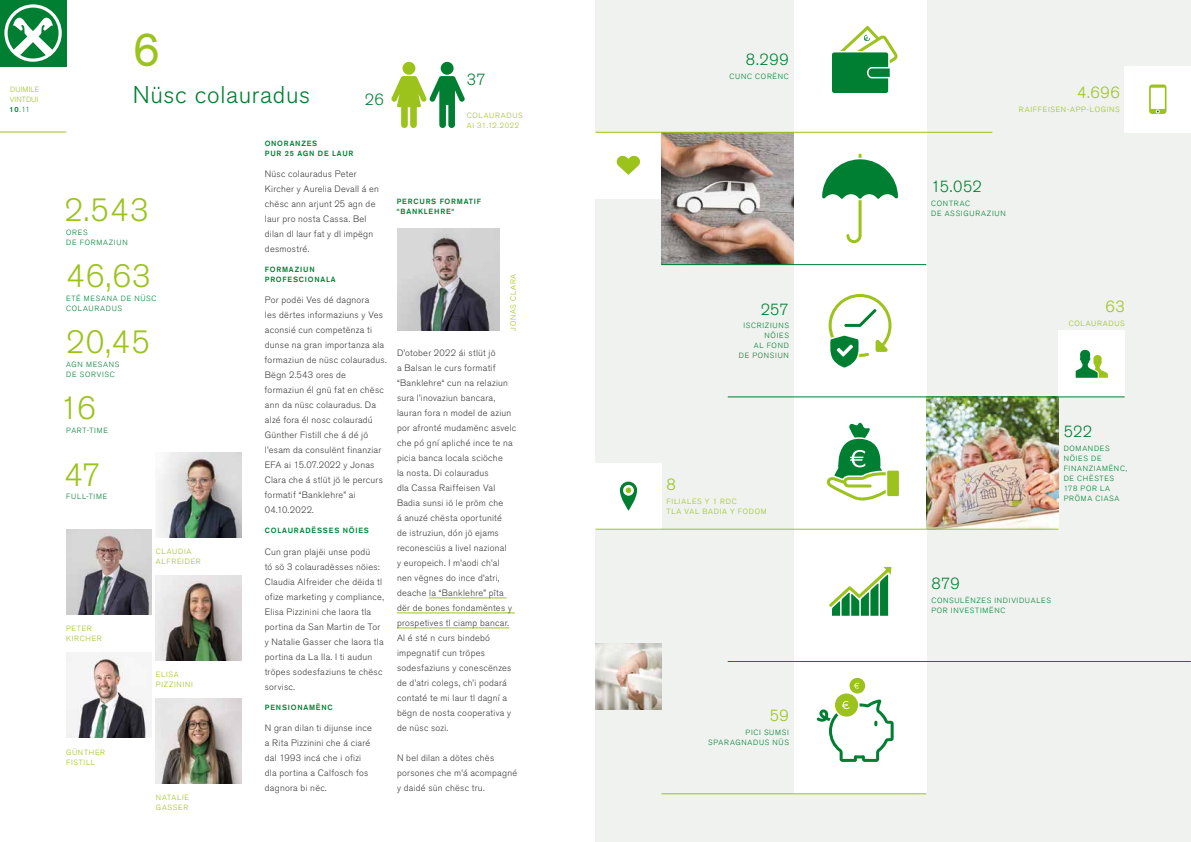
<style>
.page{position:relative;width:1191px;height:842px;background:#fff}
.page>*{position:absolute;margin:0;border:0;box-sizing:border-box;transform-origin:0 0}
.t1{font:48px "Akzidenz Grotesk BQ";color:#9bc31c}
.t2{font:300 32px "Akzidenz Grotesk BQ";letter-spacing:.03em;color:#9bc31c}
.t3{font:300 24px "Akzidenz Grotesk BQ";letter-spacing:.03em;color:#007f33}
.t4{font:300 16px "Akzidenz Grotesk BQ";letter-spacing:.02em;color:#007f33}
.t5{font:300 16px "Akzidenz Grotesk BQ";letter-spacing:.04em;color:#9bc31c}
.t6{font:300 9.2px/15px "Akzidenz Grotesk BQ";letter-spacing:.025em;color:#3c3c3b}
.t7{font:300 7.5px/10px "Akzidenz Grotesk BQ";letter-spacing:.1em;color:#007f33}
.t8{font:300 7.5px/10px "Akzidenz Grotesk BQ";letter-spacing:.1em;color:#9bc31c}
.t9{font:500 7.5px/10px "Akzidenz Grotesk BQ";letter-spacing:.105em;color:#007f33}
.t10{font:300 7.5px/10.3px "Akzidenz Grotesk BQ";letter-spacing:.02em;color:#9bc31c}
.s1{font-weight:500;color:#007f33}
.s2{color:#007f33}
</style>
<div class="page">
<div style="left:595px;top:0;width:596px;height:842px;background:#eff2ee"></div>
<hr style="left:429px;top:598px;width:77px;height:1px;background:#9bc31c">
<hr style="left:397px;top:613px;width:118px;height:1px;background:#9bc31c">
<hr style="left:397px;top:628px;width:112px;height:1px;background:#9bc31c">
<img style="left:66px;top:653px;width:85px;height:85px">
<img style="left:66px;top:529px;width:85px;height:85px">
<img style="left:156px;top:698px;width:85px;height:85px">
<img style="left:156px;top:575px;width:85px;height:85px">
<img style="left:158px;top:452px;width:83px;height:85px">
<div style="left:595px;top:463px;width:66px;height:66px;background:#fff"></div>
<svg style="left:620px;top:482px;width:17px;height:29px"></svg>
<svg style="left:623px;top:485px;width:11px;height:11px"></svg>
<svg style="left:625px;top:487px;width:6px;height:6px"></svg>
<div style="left:794px;top:661px;width:132px;height:133px;background:#fff"></div>
<svg style="left:816px;top:678px;width:77px;height:84px"></svg>
<div style="left:794px;top:0;width:132px;height:132px;background:#fff"></div>
<svg style="left:832px;top:25px;width:66px;height:68px"></svg>
<div style="left:794px;top:132px;width:132px;height:133px;background:#fff"></div>
<svg style="left:822px;top:154px;width:76px;height:89px"></svg>
<div style="left:794px;top:265px;width:132px;height:132px;background:#fff"></div>
<svg style="left:828px;top:294px;width:63px;height:73px"></svg>
<div style="left:794px;top:397px;width:132px;height:132px;background:#fff"></div>
<svg style="left:826px;top:422px;width:59px;height:79px"></svg>
<div style="left:887px;top:471px;width:12px;height:25px;background:#9bc31c"></div>
<img style="left:661px;top:133px;width:133px;height:131px">
<img style="left:926px;top:398px;width:132px;height:131px">
<div style="left:595px;top:132px;width:66px;height:66px;background:#fff"></div>
<svg style="left:616px;top:155px;width:24px;height:20px"></svg>
<img style="left:595px;top:643px;width:66px;height:67px">
<div style="left:794px;top:529px;width:132px;height:132px;background:#fff"></div>
<svg style="left:829px;top:567px;width:62px;height:49px"></svg>
<hr style="left:595px;top:132px;width:397px;height:1px;background:#9bc31c">
<hr style="left:661px;top:264px;width:265px;height:1px;background:#007f33">
<hr style="left:595px;top:529px;width:463px;height:1px;background:#9bc31c">
<hr style="left:661px;top:793px;width:265px;height:1px;background:#9bc31c">
<hr style="left:727px;top:661px;width:463px;height:1px;background:#007f33">
<div style="left:1124px;top:66px;width:67px;height:66px;background:#fff"></div>
<svg style="left:1149px;top:84px;width:17px;height:30px"></svg>
<div style="left:1058px;top:331px;width:66px;height:66px;background:#fff"></div>
<svg style="left:1075px;top:350px;width:32px;height:28px"></svg>
<hr style="left:727px;top:397px;width:397px;height:1px;background:#007f33">
<div style="left:441px;top:62px;width:12px;height:13px;background:#007f33;border-radius:50%"></div>
<div style="left:402px;top:62px;width:13px;height:13px;background:#9bc31c;border-radius:50%"></div>
<svg style="left:391px;top:76px;width:74px;height:52px"></svg>
<img style="left:397px;top:229px;width:102px;height:102px">
<hr style="left:0;top:132px;width:66px;height:1px;background:#9bc31c">
<div style="left:0;top:0;width:66px;height:66px;background:#007f33"></div>
<svg style="left:4px;top:4px;width:58px;height:58px"></svg>
<p class="t10" style="left:9px;top:84px;width:31px">DUIMILE<br>VINTDUI<br><span class="s1">10</span><span class="s2">.11</span></p>
<h1 class="t1" style="left:132px;top:21px;width:29px">6</h1>
<h3 class="t3" style="left:133px;top:82px;width:179px">Nüsc colauradus</h3>
<h3 class="t4" style="left:365px;top:90px;width:21px">26</h3>
<h2 class="t2" style="left:64px;top:192px;width:86px">2.543</h2>
<p class="t7" style="left:66px;top:227px;width:63px">ORES<br>DE FORMAZIUN</p>
<h2 class="t2" style="left:66px;top:258px;width:86px">46,63</h2>
<p class="t7" style="left:66px;top:293px;width:92px">ETÉ MESANA DE NÜSC<br>COLAURADUS</p>
<h2 class="t2" style="left:66px;top:324px;width:85px">20,45</h2>
<p class="t7" style="left:66px;top:360px;width:55px">AGN MESANS<br>DE SORVISC</p>
<h2 class="t2" style="left:60px;top:390px;width:37px">16</h2>
<p class="t7" style="left:66px;top:426px;width:43px">PART-TIME</p>
<h2 class="t2" style="left:64px;top:456px;width:38px">47</h2>
<p class="t7" style="left:66px;top:492px;width:43px">FULL-TIME</p>
<p class="t8" style="left:66px;top:623px;width:37px">PETER<br>KIRCHER</p>
<p class="t8" style="left:66px;top:747px;width:41px">GÜNTHER<br>FISTILL</p>
<p class="t8" style="left:156px;top:546px;width:46px">CLAUDIA<br>ALFREIDER</p>
<p class="t8" style="left:156px;top:669px;width:38px">ELISA<br>PIZZININI</p>
<p class="t8" style="left:156px;top:793px;width:35px">NATALIE<br>GASSER</p>
<p class="t9" style="left:265px;top:138px;width:90px">ONORANZES<br>PUR 25 AGN DE LAUR</p>
<p class="t6" style="left:265px;top:167px;width:116px">Nüsc colauradus Peter<br>Kircher y Aurelia Devall á en chësc ann arjunt 25 agn de laur pro nosta Cassa. Bel dilan dl laur fat y dl impëgn desmostré.</p>
<p class="t9" style="left:265px;top:264px;width:72px">FORMAZIUN<br>PROFESCIONALA</p>
<p class="t6" style="left:264px;top:293px;width:124px">Por podëi Ves dé dagnora<br>les dërtes informaziuns y Ves aconsié cun competënza ti dunse na gran importanza ala formaziun de nüsc colauradus.<br>Bëgn 2.543 ores de formaziun él gnü fat en chësc ann da nüsc colauradus. Da alzé fora él nosc colauradú<br>Günther Fistill che á dé jö l’esam da consulënt finanziar<br>EFA ai 15.07.2022 y Jonas<br>Clara che á stlüt jö le percurs formatif “Banklehre” ai<br>04.10.2022.</p>
<p class="t9" style="left:265px;top:526px;width:106px">COLAURADËSSES NÖIES</p>
<p class="t6" style="left:265px;top:544px;width:121px">Cun gran plajëi unse podü<br>tó sö 3 colauradësses nöies:<br>Claudia Alfreider che dëida tl ofize marketing y compliance,<br>Elisa Pizzinini che laora tla portina da San Martin de Tor y Natalie Gasser che laora tla portina da La Ila. I ti audun tröpes sodesfaziuns te chësc sorvisc.</p>
<p class="t9" style="left:265px;top:702px;width:69px">PENSIONAMËNC</p>
<p class="t6" style="left:265px;top:720px;width:109px">N gran dilan ti dijunse ince a Rita Pizzinini che á ciaré dal 1993 incá che i ofizi dla portina a Calfosch fos dagnora bi nëc.</p>
<h3 class="t4" style="left:467px;top:70px;width:20px">37</h3>
<p class="t8" style="left:467px;top:111px;width:57px">COLAURADUS<br>AI 31.12.2022</p>
<p class="t9" style="left:397px;top:196px;width:86px">PERCURS FORMATIF “BANKLEHRE“</p>
<p class="t8" style="left:508px;top:331px;width:59px;rotate:-90deg">JONAS CLARA</p>
<p class="t6" style="left:397px;top:345px;width:121px">D’otober 2022 ái stlüt jö<br>a Balsan le curs formatif “Banklehre“ cun na relaziun sura l’inovaziun bancara, lauran fora n model de aziun por afronté mudamënc asvelc che pó gní apliché ince te na picia banca locala sciöche<br>la nosta. Di colauradus<br>dla Cassa Raiffeisen Val<br>Badia sunsi iö le pröm che<br>á anuzé chësta oportunité<br>de istruziun, dón jö ejams reconesciüs a livel nazional<br>y europeich. I m’aodi ch’al nen vëgnes do ince d’atri, deache la “Banklehre” pîta dër de bones fondamëntes y prospetives tl ciamp bancar.<br>Al é sté n curs bindebó impegnatif cun tröpes sodesfaziuns y conescënzes de d’atri colegs, ch’i podará contaté te mi laur tl dagní a bëgn de nosta cooperativa y de nüsc sozi.</p>
<p class="t6" style="left:397px;top:750px;width:122px">N bel dilan a dötes chës porsones che m’á acompagné y daidé sün chësc tru.</p>
<h3 class="t4" style="left:746px;top:50px;width:45px">8.299</h3>
<p class="t7" style="left:729px;top:71px;width:61px">CUNC CORËNC</p>
<h3 class="t4" style="left:760px;top:300px;width:30px">257</h3>
<p class="t7" style="left:738px;top:321px;width:52px;text-align:right">ISCRIZIUNS<br>NÖIES<br>AL FOND<br>DE PONSIUN</p>
<h3 class="t5" style="left:666px;top:475px;width:11px">8</h3>
<p class="t8" style="left:666px;top:496px;width:102px">FILIALES Y 1 RDC<br>TLA VAL BADIA Y FODOM</p>
<h3 class="t5" style="left:770px;top:707px;width:21px">59</h3>
<p class="t7" style="left:708px;top:728px;width:82px;text-align:right">PICI SUMSI<br>SPARAGNADUS NÜS</p>
<h3 class="t5" style="left:1077px;top:83px;width:44px">4.696</h3>
<p class="t8" style="left:1019px;top:104px;width:102px">RAIFFEISEN-APP-LOGINS</p>
<h3 class="t4" style="left:931px;top:178px;width:52px">15.052</h3>
<p class="t7" style="left:931px;top:199px;width:76px">CONTRAC<br>DE ASSIGURAZIUN</p>
<h3 class="t5" style="left:1105px;top:297px;width:21px">63</h3>
<p class="t8" style="left:1068px;top:318px;width:57px">COLAURADUS</p>
<h3 class="t4" style="left:1063px;top:422px;width:30px">522</h3>
<p class="t7" style="left:1063px;top:443px;width:65px">DOMANDES<br>NÖIES DE<br>FINANZIAMËNC,<br>DE CHËSTES<br>178 POR LA<br>PRÖMA CIASA</p>
<h3 class="t4" style="left:931px;top:575px;width:30px">879</h3>
<p class="t7" style="left:931px;top:595px;width:121px">CONSULËNZES INDIVIDUALES<br>POR INVESTIMËNC</p>
</div>
